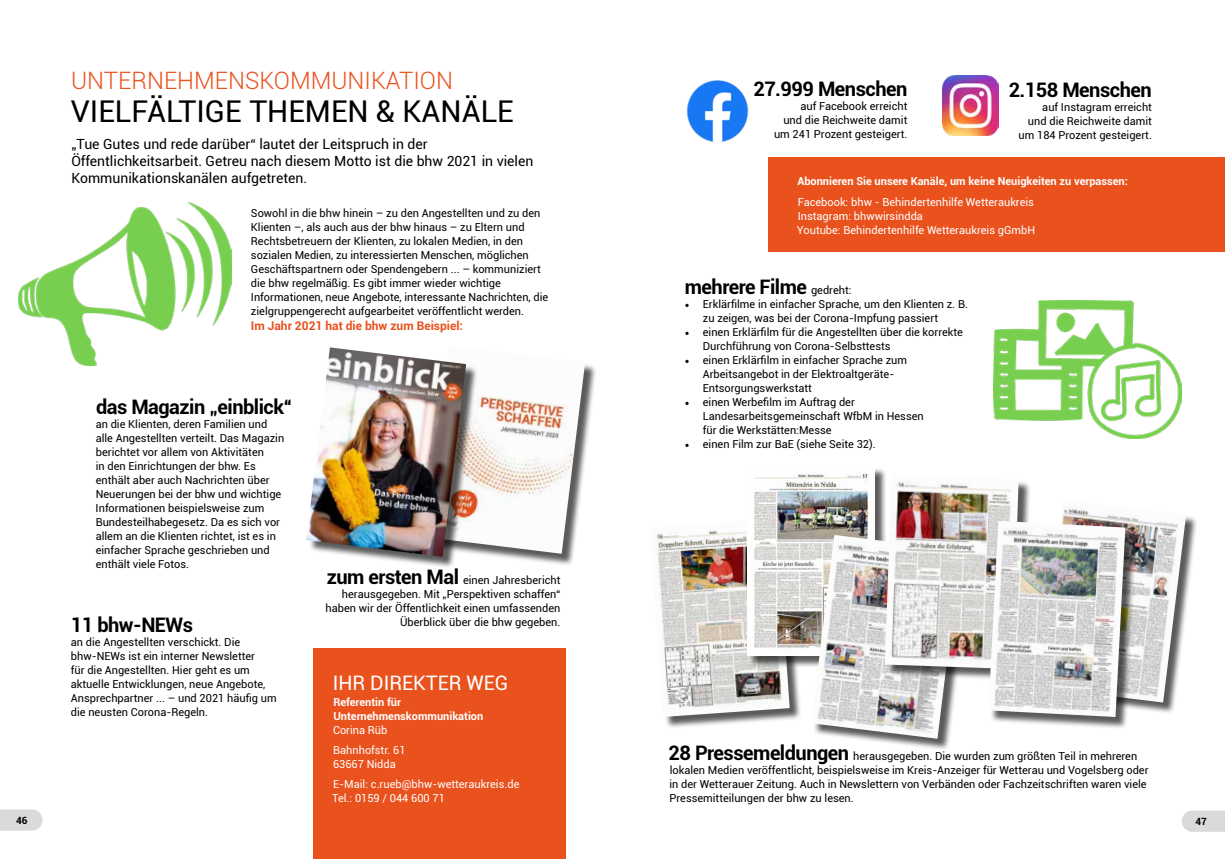
<style>
.page{position:relative;width:1225px;height:859px;background:#fff}
.page>*{position:absolute;margin:0;border:0;box-sizing:border-box;transform-origin:0 0}
.t1{font:30px "Roboto";color:#000}
.t2{font:300 24px "Roboto";color:#e9511d}
.t3{font:700 20px "Roboto";letter-spacing:-.025em;color:#000}
.t4{font:20px "Roboto";color:#fff}
.t5{font:14px/17px "Roboto";color:#000}
.t6{font:700 12px "Roboto";color:#e9511d}
.t7{font:11px/14px "Roboto";color:#000}
.t8{font:11px/20px "Roboto";color:#fff}
.t9{font:700 11px/14px "Roboto";color:#fff}
.t10{font:700 10px "Roboto";color:#000}
.s1{font-weight:700;font-size:20px}
.s2{font-weight:400;font-size:11px}
.s3{font-family:"Minion Pro";font-size:12px}
</style>
<div class="page">
<svg style="left:1182px;top:810px;width:43px;height:22px"></svg>
<svg style="left:0;top:809px;width:43px;height:22px"></svg>
<img style="left:18px;top:202px;width:213px;height:163px">
<div style="left:651px;top:521px;width:150px;height:208px;background:#000;opacity:.65"></div>
<img style="left:651px;top:521px;width:138px;height:196px">
<div style="left:749px;top:468px;width:138px;height:200px;background:#000;opacity:.65"></div>
<img style="left:747px;top:468px;width:127px;height:188px">
<div style="left:813px;top:537px;width:159px;height:214px;background:#000;opacity:.65"></div>
<img style="left:811px;top:535px;width:149px;height:204px">
<div style="left:313px;top:648px;width:253px;height:211px;background:#e9511d"></div>
<div style="left:886px;top:477px;width:145px;height:204px;background:#000;opacity:.65"></div>
<img style="left:885px;top:475px;width:133px;height:194px">
<div style="left:1042px;top:501px;width:156px;height:214px;background:#000;opacity:.65"></div>
<img style="left:1042px;top:501px;width:144px;height:201px">
<div style="left:990px;top:523px;width:147px;height:206px;background:#000;opacity:.65"></div>
<img style="left:988px;top:521px;width:137px;height:196px">
<img style="left:686px;top:80px;width:63px;height:62px">
<img style="left:943px;top:76px;width:55px;height:60px">
<div style="left:768px;top:158px;width:457px;height:94px;background:#e9511d"></div>
<img style="left:993px;top:300px;width:189px;height:138px">
<div style="left:427px;top:347px;width:170px;height:219px;background:#000;opacity:.65"></div>
<img style="left:466px;top:347px;width:119px;height:207px">
<div style="left:308px;top:349px;width:170px;height:220px;background:#000;opacity:.65"></div>
<img style="left:306px;top:347px;width:160px;height:210px">
<h2 class="t2" style="left:71px;top:64px;width:383px">UNTERNEHMENSKOMMUNIKATION</h2>
<h1 class="t1" style="left:71px;top:90px;width:444px">VIELFÄLTIGE THEMEN &amp; KANÄLE</h1>
<p class="t5" style="left:71px;top:135px;width:463px">„Tue Gutes und rede darüber“ lautet der Leitspruch in der<br>Öffentlichkeitsarbeit. Getreu nach diesem Motto ist die bhw 2021 in vielen<br>Kommunikationskanälen aufgetreten.</p>
<p class="t7" style="left:251px;top:205px;width:299px">Sowohl in die bhw hinein – zu den Angestellten und zu den Klienten –, als auch aus der bhw hinaus – zu Eltern und Rechtsbetreuern der Klienten, zu lokalen Medien, in den sozialen Medien, zu interessierten Menschen, möglichen Geschäftspartnern oder Spendengebern ... – kommuniziert die bhw regelmäßig. Es gibt immer wieder wichtige Informationen, neue Angebote, interessante Nachrichten, die zielgruppengerecht aufgearbeitet veröffentlicht werden.</p>
<p class="t6" style="left:251px;top:317px;width:213px">Im Jahr 2021 hat die bhw zum Beispiel:</p>
<h3 class="t3" style="left:96px;top:393px;width:198px">das Magazin „einblick“</h3>
<p class="t7" style="left:96px;top:417px;width:190px">an die Klienten, deren Familien und alle Angestellten verteilt. Das Magazin berichtet vor allem von Aktivitäten<br>in den Einrichtungen der bhw. Es enthält aber auch Nachrichten über Neuerungen bei der bhw und wichtige Informationen beispielsweise zum Bundesteilhabegesetz. Da es sich vor allem an die Klienten richtet, ist es in einfacher Sprache geschrieben und enthält viele Fotos.</p>
<h3 class="t3" style="left:71px;top:610px;width:124px">11 bhw-NEWs</h3>
<p class="t7" style="left:71px;top:634px;width:207px">an die Angestellten verschickt. Die bhw-NEWs ist ein interner Newsletter<br>für die Angestellten. Hier geht es um aktuelle Entwicklungen, neue Angebote, Ansprechpartner ... – und 2021 häufig um die neusten Corona-Regeln.</p>
<p class="t7" style="left:326px;top:573px;width:236px;text-align:right"><span class="s1">zum ersten Mal</span> einen Jahresbericht herausgegeben. Mit „Perspektiven schaffen“ haben wir der Öffentlichkeit einen umfassenden Überblick über die bhw gegeben.</p>
<h3 class="t4" style="left:333px;top:669px;width:177px">IHR DIREKTER WEG</h3>
<p class="t9" style="left:333px;top:695px;width:151px">Referentin für<br>Unternehmenskommunikation</p>
<p class="t8" style="left:333px;top:720px;width:74px">Corina Rüb<br>Bahnhofstr. 61</p>
<p class="t8" style="left:333px;top:754px;width:188px">63667 Nidda<br>E-Mail: c.rueb@bhw-wetteraukreis.de</p>
<p class="t8" style="left:332px;top:788px;width:114px">Tel.: 0159 / 044 600 71</p>
<h3 class="t3" style="left:753px;top:75px;width:155px">27.999 Menschen</h3>
<p class="t7" style="left:774px;top:99px;width:135px;text-align:right">auf Facebook erreicht<br>und die Reichweite damit um 241 Prozent gesteigert.</p>
<h3 class="t3" style="left:1008px;top:75px;width:145px">2.158 Menschen</h3>
<p class="t7" style="left:1018px;top:99px;width:135px;text-align:right">auf Instagram erreicht<br>und die Reichweite damit um 184 Prozent gesteigert.</p>
<p class="t9" style="left:797px;top:173px;width:332px">Abonnieren Sie unsere Kanäle, um keine Neuigkeiten zu verpassen:</p>
<p class="t8" style="left:797px;top:194px;width:240px;line-height:14px">Facebook: bhw - Behindertenhilfe Wetteraukreis<br>Instagram: bhwwirsindda<br>Youtube: Behindertenhilfe Wetteraukreis gGmbH</p>
<h3 class="t3" style="left:685px;top:272px;width:168px">mehrere Filme <span class="s2">gedreht:</span></h3>
<p class="t7" style="left:703px;top:296px;width:267px;text-indent:-18px"><span class="s3">•</span> Erklärfilme in einfacher Sprache, um den Klienten z. B. zu zeigen, was bei der Corona-Impfung passiert</p>
<p class="t7" style="left:703px;top:324px;width:262px;text-indent:-18px"><span class="s3">•</span> einen Erklärfilm für die Angestellten über die korrekte<br>Durchführung von Corona-Selbsttests</p>
<p class="t7" style="left:703px;top:352px;width:206px;text-indent:-18px"><span class="s3">•</span> einen Erklärfilm in einfacher Sprache zum<br>Arbeitsangebot in der Elektroaltgeräte-<br>Entsorgungswerkstatt</p>
<p class="t7" style="left:703px;top:394px;width:222px;text-indent:-18px"><span class="s3">•</span> einen Werbefilm im Auftrag der<br>Landesarbeitsgemeinschaft WfbM in Hessen für die Werkstätten:Messe</p>
<p class="t7" style="left:685px;top:436px;width:192px"><span class="s3">•</span> einen Film zur BaE (siehe Seite 32).</p>
<p class="t7" style="left:668px;top:749px;width:481px"><span class="s1">28 Pressemeldungen</span> herausgegeben. Die wurden zum größten Teil in mehreren lokalen Medien veröffentlicht, beispielsweise im Kreis-Anzeiger für Wetterau und Vogelsberg oder in der Wetterauer Zeitung. Auch in Newslettern von Verbänden oder Fachzeitschriften waren viele Pressemitteilungen der bhw zu lesen.</p>
<p class="t10" style="left:16px;top:813px;width:13px">46</p>
<p class="t10" style="left:1195px;top:814px;width:13px">47</p>
</div>
